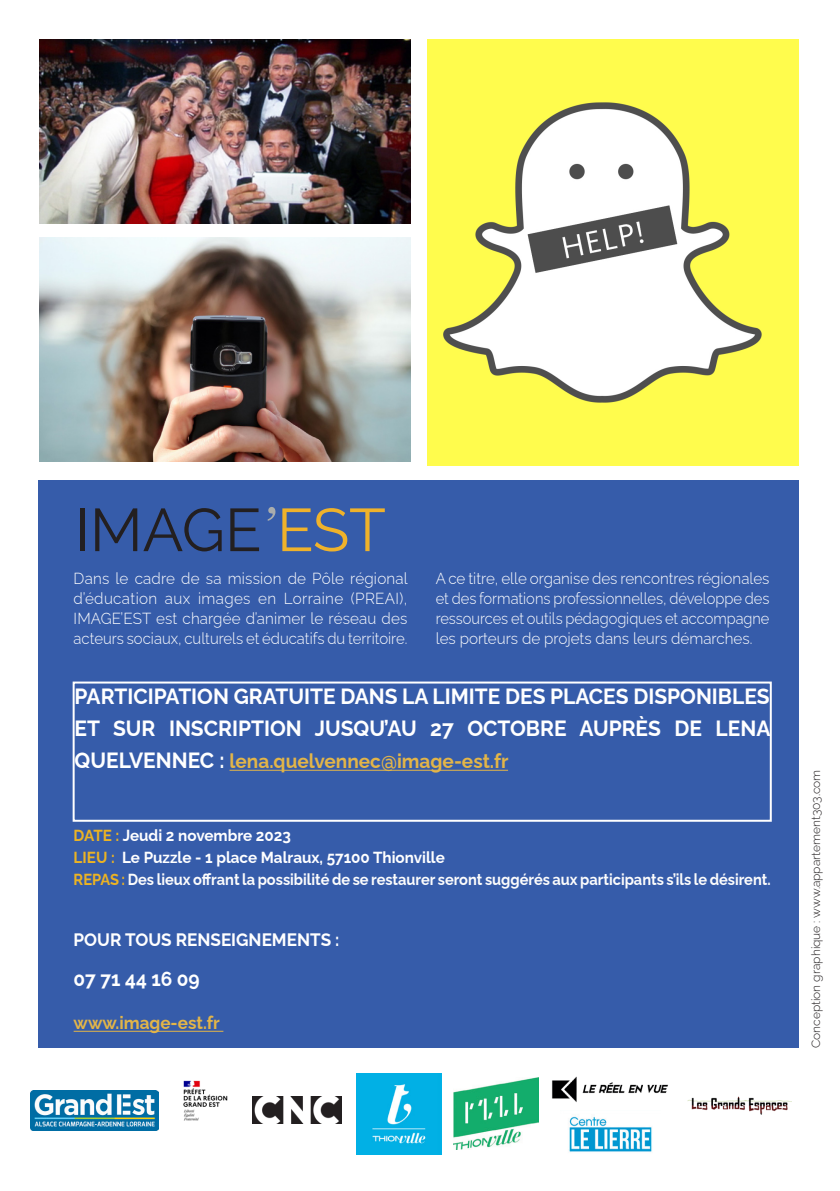
<style>
.page{position:relative;width:840px;height:1191px;background:#fff}
.page>*{position:absolute;margin:0;border:0;box-sizing:border-box;transform-origin:0 0}
.t1{font:700 22px/32px "Raleway";color:#fff;scale:.95 1}
.t2{font:700 20px "Raleway";color:#e3b548;scale:.95 1}
.t3{font:700 20px "Raleway";color:#fff;scale:.95 1}
.t4{font:700 18px "Raleway";color:#fff;scale:.95 1}
.t5{font:700 18px "Raleway";color:#e3b548;scale:.95 1}
.t6{font:300 16px/20px "Raleway";color:#fff;text-align:justify;scale:.95 1}
.t7{font:700 16px/22px "Raleway";color:#fcfcfc;scale:.91 1}
.t8{font:300 12px "Raleway";color:#231f20}
.s1{font-size:22px;color:#fff}
.s2{color:#ecb323}
.s3{color:#fff}
</style>
<div class="page">
<div style="left:39px;top:480px;width:759px;height:568px;background:#365caa"></div>
<hr style="left:74px;top:1030px;width:149px;height:1px;background:#e3b548">
<hr style="left:229px;top:769px;width:278px;height:1px;background:#e3b548">
<div style="left:73px;top:681px;width:698px;height:140px;border:2px solid #fff"></div>
<img style="left:30px;top:1091px;width:129px;height:39px">
<img style="left:183px;top:1080px;width:45px;height:41px">
<img style="left:40px;top:40px;width:370px;height:183px">
<img style="left:427px;top:40px;width:371px;height:425px">
<hr style="left:80px;top:508px;width:4px;height:43px;background:#231f20">
<svg style="left:95px;top:508px;width:42px;height:43px"></svg>
<svg style="left:143px;top:508px;width:78px;height:43px"></svg>
<svg style="left:230px;top:508px;width:29px;height:43px"></svg>
<svg style="left:267px;top:507px;width:8px;height:14px"></svg>
<svg style="left:282px;top:508px;width:102px;height:43px"></svg>
<img style="left:453px;top:1077px;width:85px;height:72px">
<img style="left:252px;top:1096px;width:90px;height:27px">
<img style="left:356px;top:1073px;width:85px;height:81px">
<img style="left:552px;top:1076px;width:116px;height:26px">
<img style="left:569px;top:1116px;width:83px;height:36px">
<img style="left:687px;top:1096px;width:104px;height:19px">
<img style="left:39px;top:237px;width:371px;height:224px">
<p class="t6" style="left:74px;top:568px;width:353px">Dans le cadre de sa mission de Pôle régional d’éducation aux images en Lorraine (PREAI), IMAGE’EST est chargée d’animer le réseau des acteurs sociaux, culturels et éducatifs du territoire.</p>
<p class="t6" style="left:435px;top:568px;width:352px">A ce titre, elle organise des rencontres régionales et des formations professionnelles, développe des ressources et outils pédagogiques et accompagne les porteurs de projets dans leurs démarches.</p>
<h1 class="t1" style="left:75px;top:680px;width:733px">PARTICIPATION GRATUITE DANS LA LIMITE DES PLACES DISPONIBLES<br>ET SUR INSCRIPTION JUSQU’AU 27 OCTOBRE AUPRÈS DE LENA</h1>
<p class="t2" style="left:75px;top:749px;width:458px"><span class="s1">QUELVENNEC :</span> lena.quelvennec@image-est.fr</p>
<p class="t7" style="left:74px;top:824px;width:767px"><span class="s2">DATE :</span> <span class="s3">Jeudi 2 novembre 2023<br></span><span class="s2">LIEU :</span> <span class="s3">Le Puzzle - 1 place Malraux, 57100 Thionville<br></span><span class="s2">REPAS :</span> Des lieux offrant la possibilité de se restaurer seront suggérés aux participants s’ils le désirent.</p>
<p class="t4" style="left:74px;top:928px;width:281px">POUR TOUS RENSEIGNEMENTS :</p>
<p class="t3" style="left:74px;top:966px;width:134px">07 71 44 16 09</p>
<p class="t5" style="left:74px;top:1012px;width:155px">www.image-est.fr</p>
<p class="t8" style="left:808px;top:1048px;width:280px;rotate:-90deg">Conception graphique : www.appartement303.com</p>
</div>
